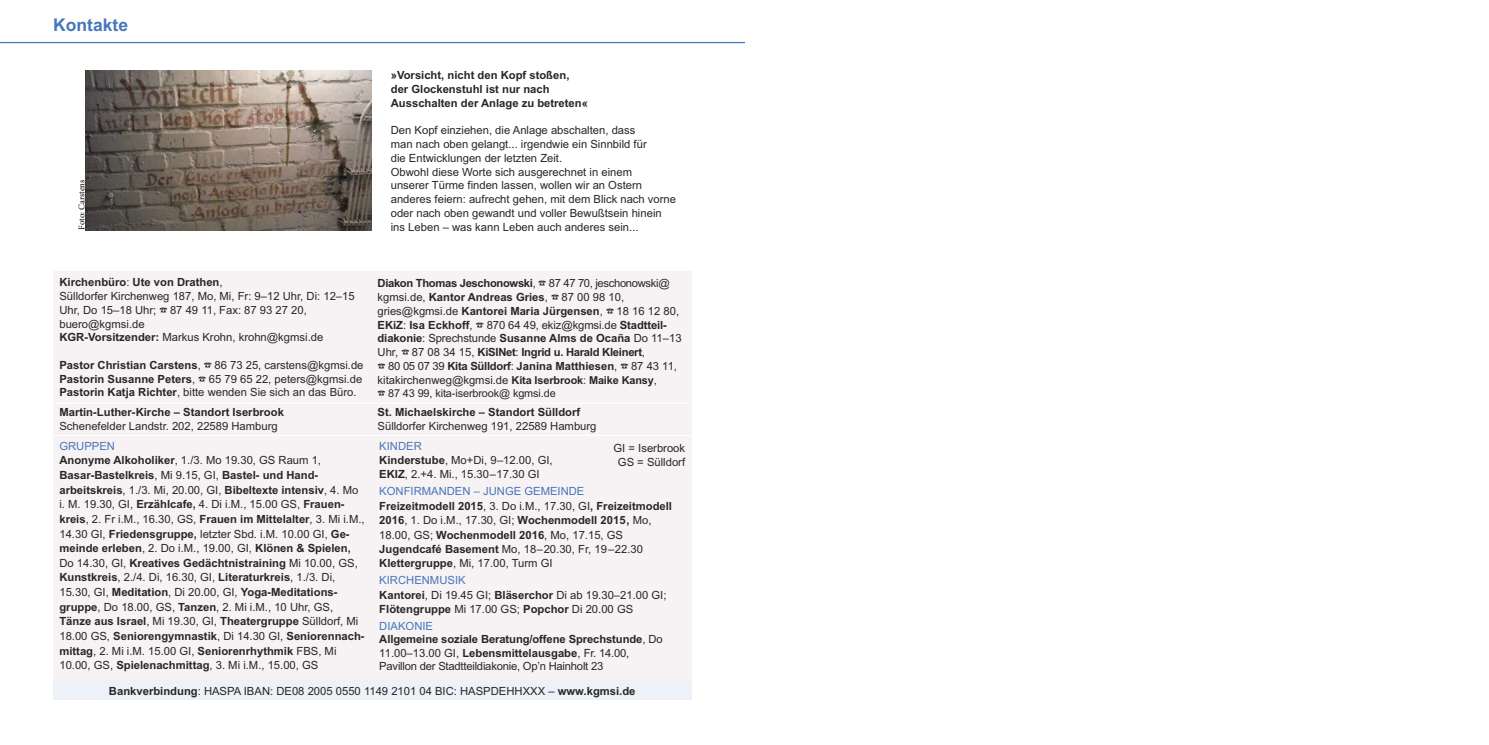
<style>
.page{position:relative;width:1489px;height:745px;background:#fff}
.page>*{position:absolute;margin:0;border:0;box-sizing:border-box;transform-origin:0 0}
.t1{font:700 17.5px "Arial";color:#4777bb}
.t2{font:11.25px/14.6px "Arial";color:#272627}
.t3{font:700 11.25px/14.4px "Arial";color:#272627}
.t4{font:700 11.25px/13.8px "Arial";letter-spacing:-.02em;color:#272627}
.t5{font:11.25px/13.5px "Arial";letter-spacing:-.02em;color:#272627}
.t6{font:10.88px "Arial";letter-spacing:-.01em;color:#272627}
.t7{font:8.75px "Minion Pro";letter-spacing:-.005em;color:#000}
.s1{font-weight:700}
.s2{font-family:"Arial Bold MT OTF"}
.s3{font-weight:400}
.s4{font-size:10.88px}
.s5{font-weight:400;font-size:10.88px}
.s6{color:#4777bb}
.s7{font-weight:400;color:#4777bb}
</style>
<div class="page">
<div style="left:53px;top:680px;width:638px;height:19px;background:#edf1f8"></div>
<div style="left:53px;top:271px;width:638px;height:182px;background:#f7f2f4"></div>
<div style="left:53px;top:435px;width:638px;height:244px;background:#f7f2f4"></div>
<hr style="left:53px;top:434px;width:638px;height:1px;background:#fff">
<hr style="left:0;top:42px;width:744px;height:1px;background:#4777bb">
<img style="left:86px;top:71px;width:286px;height:159px">
<hr style="left:53px;top:402px;width:638px;height:1px;background:#fff">
<h1 class="t1" style="left:53px;top:15px;width:76px">Kontakte</h1>
<p class="t7" style="left:78px;top:230px;width:52px;rotate:-90deg">Foto: Carstens</p>
<p class="t3" style="left:391px;top:68px;width:199px;line-height:13.8px">»Vorsicht, nicht den Kopf stoßen, der Glockenstuhl ist nur nach<br>Ausschalten der Anlage zu betreten«</p>
<p class="t2" style="left:391px;top:123px;width:287px;line-height:13.8px">Den Kopf einziehen, die Anlage abschalten, dass<br>man nach oben gelangt... irgendwie ein Sinnbild für<br>die Entwicklungen der letzten Zeit.<br>Obwohl diese Worte sich ausgerechnet in einem<br>unserer Türme finden lassen, wollen wir an Ostern anderes feiern: aufrecht gehen, mit dem Blick nach vorne oder nach oben gewandt und voller Bewußtsein hinein ins Leben – was kann Leben auch anderes sein...</p>
<p class="t2" style="left:59px;top:275px;width:297px;line-height:13.8px"><span class="s1">Kirchenbüro</span>: <span class="s1">Ute von Drathen</span>,<br>Sülldorfer Kirchenweg 187, Mo, Mi, Fr: 9–12 Uhr, Di: 12–15<br>Uhr, Do 15–18 Uhr; ☎ 87 49 11, Fax: 87 93 27 20, buero@kgmsi.de<br><span class="s1">KGR-Vorsitzender:</span> Markus Krohn, krohn@kgmsi.de</p>
<p class="t2" style="left:59px;top:358px;width:305px;line-height:13.8px;text-align:justify"><span class="s2">Pastor Christian Carstens</span>, ☎ 86 73 25, carstens@kgmsi.de <span class="s1">Pastorin Susanne Peters</span>, ☎ 65 79 65 22, peters@kgmsi.de <span class="s1">Pastorin Katja Richter</span>, bitte wenden Sie sich an das Büro.</p>
<p class="t3" style="left:59px;top:405px;width:226px">Martin-Luther-Kirche – Standort Iserbrook</p>
<p class="t2" style="left:59px;top:418px;width:220px">Schenefelder Landstr. 202, 22589 Hamburg</p>
<p class="t4" style="left:377px;top:276px;width:305px">Diakon Thomas Jeschonowski<span class="s3">,</span> ☎ <span class="s3">87 47 70, jeschonowski@ kgmsi.de,</span> Kantor Andreas Gries<span class="s3">,</span> ☎ <span class="s3">87 00 98 10, gries@kgmsi.de</span> Kantorei Maria Jürgensen<span class="s3">,</span> ☎ <span class="s3">18 16 12 80, </span>EKiZ<span class="s3">:</span> Isa Eckhoff<span class="s3">,</span> ☎ <span class="s3">870 64 49, ekiz@kgmsi.de</span> Stadtteil&shy;diakonie<span class="s3">: Sprechstunde</span> Susanne Alms de Ocaña <span class="s3">Do 11–13<br>Uhr,</span> ☎ <span class="s3">87 08 34 15,</span> KiSINet<span class="s3">:</span> Ingrid u. Harald Kleinert<span class="s3">,<br></span>☎ <span class="s3">80 05 07 39</span> Kita Sülldorf<span class="s3">:</span> Janina Matthiesen<span class="s3">,</span> ☎ <span class="s3">87 43 11, kitakirchenweg@kgmsi.de</span> <span class="s4">Kita Iserbrook</span><span class="s5">:</span> <span class="s4">Maike Kansy</span><span class="s3">,</span></p>
<p class="t6" style="left:377px;top:387px;width:180px">☎ 87 43 99, kita-iserbrook@ kgmsi.de</p>
<p class="t3" style="left:377px;top:405px;width:204px">St. Michaelskirche – Standort Sülldorf</p>
<p class="t2" style="left:377px;top:418px;width:220px">Sülldorfer Kirchenweg 191, 22589 Hamburg</p>
<p class="t2" style="left:59px;top:438px;width:307px"><span class="s6">GRUPPEN<br></span><span class="s1">Anonyme Alkoholiker</span>, 1./3. Mo 19.30, GS Raum 1, <span class="s1">Basar-Bastelkreis</span>, Mi 9.15, GI, <span class="s1">Bastel- und Hand&shy;arbeitskreis</span>, 1./3. Mi, 20.00, GI, <span class="s1">Bibeltexte intensiv</span>, 4. Mo i. M. 19.30, GI, <span class="s1">Erzählcafe,</span> 4. Di i.M., 15.00 GS, <span class="s1">Frauen&shy;kreis</span>, 2. Fr i.M., 16.30, GS, <span class="s1">Frauen im Mittelalter</span>, 3. Mi i.M., 14.30 GI, <span class="s1">Friedensgruppe,</span> letzter Sbd. i.M. 10.00 GI, <span class="s1">Ge&shy;meinde erleben</span>, 2. Do i.M., 19.00, GI, <span class="s1">Klönen &amp; Spielen, </span>Do 14.30, GI, <span class="s1">Kreatives Gedächtnistraining</span> Mi 10.00, GS, <span class="s1">Kunstkreis</span>, 2./4. Di, 16.30, GI, <span class="s1">Literaturkreis</span>, 1./3. Di, 15.30, GI, <span class="s1">Meditation</span>, Di 20.00, GI, <span class="s1">Yoga-Meditations&shy;gruppe</span>, Do 18.00, GS, <span class="s1">Tanzen</span>, 2. Mi i.M., 10 Uhr, GS, <span class="s1">Tänze aus Israel</span>, Mi 19.30, GI, <span class="s1">Theatergruppe</span> Sülldorf, Mi 18.00 GS, <span class="s1">Seniorengymnastik</span>, Di 14.30 GI, <span class="s1">Seniorennach&shy;mittag</span>, 2. Mi i.M. 15.00 GI, <span class="s1">Seniorenrhythmik</span> FBS, Mi 10.00, GS, <span class="s1">Spielenachmittag</span>, 3. Mi i.M., 15.00, GS</p>
<p class="t2" style="left:379px;top:438px;width:175px"><span class="s6">KINDER<br></span><span class="s1">Kinderstube</span>, Mo+Di, 9–12.00, GI,<br><span class="s1">EKIZ</span>, 2.+4. Mi., 15.30–17.30 GI</p>
<p class="t2" style="left:613px;top:440px;width:73px;text-align:center">GI = Iserbrook<br>GS = Sülldorf</p>
<p class="t3" style="left:379px;top:484px;width:294px"><span class="s7">KONFIRMANDEN – JUNGE GEMEINDE<br></span>Freizeitmodell 2015<span class="s3">, 3. Do i.M., 17.30, GI</span>, Freizeitmodell 2016<span class="s3">, 1. Do i.M., 17.30, GI;</span> Wochenmodell 2015, <span class="s3">Mo, 18.00, GS;</span> Wochenmodell 2016<span class="s3">, Mo, 17.15, GS </span>Jugendcafé Basement <span class="s3">Mo, 18–20.30, Fr, 19–22.30<br></span>Klettergruppe<span class="s3">, Mi, 17.00, Turm GI</span></p>
<p class="t2" style="left:379px;top:572px;width:289px"><span class="s6">KIRCHENMUSIK<br></span><span class="s1">Kantorei</span>, Di 19.45 GI; <span class="s1">Bläserchor</span> Di ab 19.30–21.00 GI;<br><span class="s1">Flötengruppe</span> Mi 17.00 GS; <span class="s1">Popchor</span> Di 20.00 GS</p>
<p class="t5" style="left:379px;top:618px;width:285px"><span class="s6">DIAKONIE<br></span><span class="s1">Allgemeine soziale Beratung/offene Sprechstunde</span>, Do 11.00–13.00 GI, <span class="s1">Lebensmittelausgabe</span>, Fr. 14.00, Pavillon der Stadtteildiakonie, Op’n Hainholt 23</p>
<p class="t2" style="left:109px;top:683px;width:528px"><span class="s1">Bankverbindung</span>: HASPA IBAN: DE08 2005 0550 1149 2101 04 BIC: HASPDEHHXXX – <span class="s1">www.kgmsi.de</span></p>
</div>
